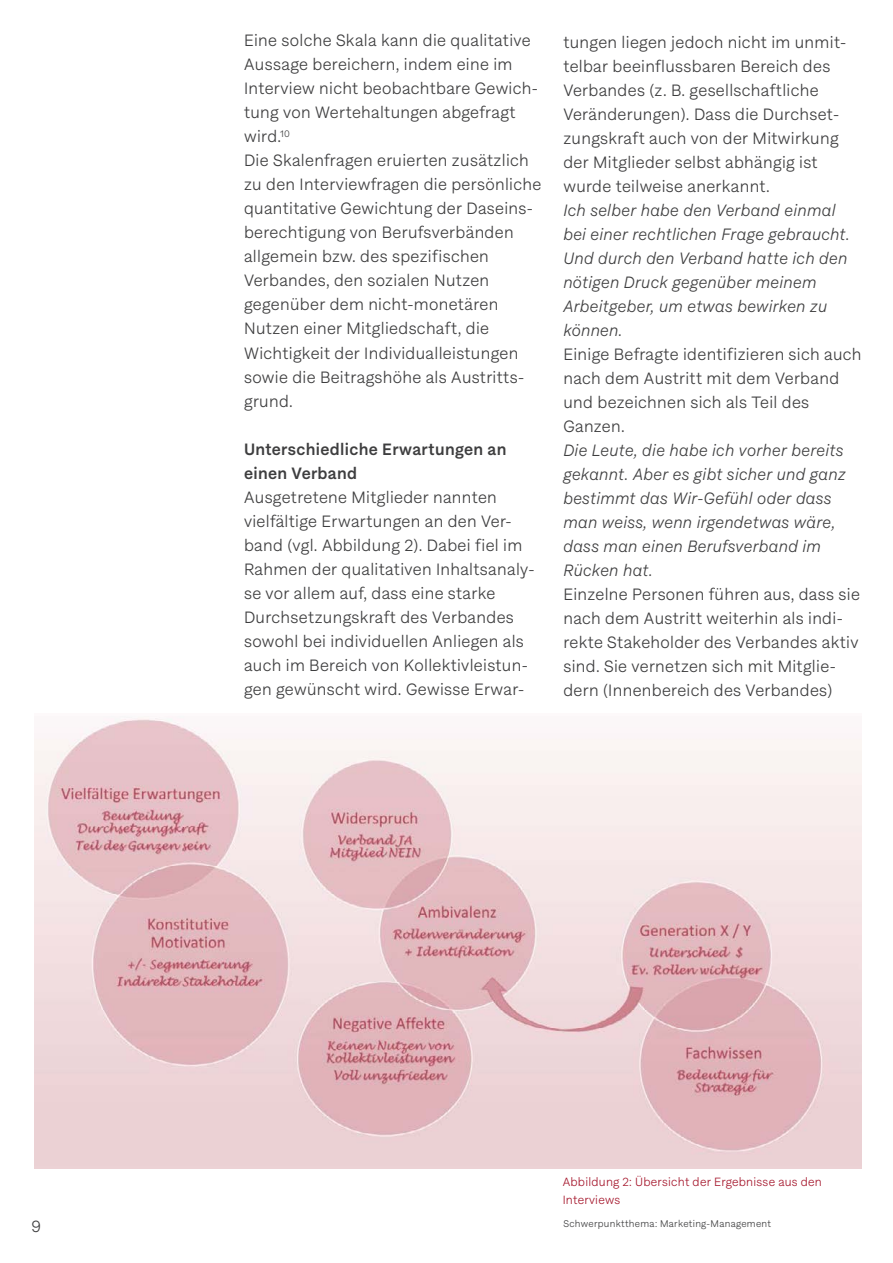
<style>
.page{position:relative;width:893px;height:1263px;background:#fff}
.page>*{position:absolute;margin:0;border:0;box-sizing:border-box;transform-origin:0 0}
.t1{font:300 16.5px/24px "Solanel";letter-spacing:.02em;color:#3e3e3f}
.t2{font:italic 300 16.5px/24px "Solanel";letter-spacing:.02em;color:#3e3e3f}
.t3{font:500 16.5px/24px "Solanel";letter-spacing:.02em;color:#3e3e3f}
.t4{font:300 12px/18px "Solanel";letter-spacing:.02em;color:#a6192e}
.t5{font:300 9.75px "Solanel";letter-spacing:.03em;color:#3e3e3f}
</style>
<div class="page">
<img style="left:34px;top:718px;width:828px;height:450px">
<p class="t1" style="left:244px;top:28px;width:299px">Eine solche Skala kann die qualitative<br>Aussage bereichern, indem eine im<br>Interview nicht beobachtbare Gewich&shy;tung von Wertehaltungen abgefragt wird.<sup>10<br></sup>Die Skalenfragen eruierten zusätzlich zu den Interviewfragen die persönliche quantitative Gewichtung der Daseins&shy;berechtigung von Berufsverbänden allgemein bzw. des spezifischen<br>Verbandes, den sozialen Nutzen gegenüber dem nicht-monetären<br>Nutzen einer Mitgliedschaft, die<br>Wichtigkeit der Individualleistungen sowie die Beitragshöhe als Austritts&shy;grund.</p>
<p class="t3" style="left:244px;top:436px;width:264px">Unterschiedliche Erwartungen an einen Verband</p>
<p class="t1" style="left:244px;top:484px;width:292px">Ausgetretene Mitglieder nannten vielfältige Erwartungen an den Ver&shy;band (vgl. Abbildung 2). Dabei fiel im Rahmen der qualitativen Inhaltsanaly&shy;se vor allem auf, dass eine starke Durchsetzungskraft des Verbandes sowohl bei individuellen Anliegen als auch im Bereich von Kollektivleistun&shy;gen gewünscht wird. Gewisse Erwar-</p>
<p class="t1" style="left:563px;top:29px;width:284px">tungen liegen jedoch nicht im unmit&shy;telbar beeinflussbaren Bereich des Verbandes (z. B. gesellschaftliche Veränderungen). Dass die Durchset&shy;zungskraft auch von der Mitwirkung der Mitglieder selbst abhängig ist wurde teilweise anerkannt.</p>
<p class="t2" style="left:563px;top:197px;width:288px">Ich selber habe den Verband einmal bei einer rechtlichen Frage gebraucht.<br>Und durch den Verband hatte ich den nötigen Druck gegenüber meinem<br>Arbeitgeber, um etwas bewirken zu können.</p>
<p class="t1" style="left:563px;top:341px;width:300px">Einige Befragte identifizieren sich auch nach dem Austritt mit dem Verband und bezeichnen sich als Teil des<br>Ganzen.</p>
<p class="t2" style="left:563px;top:437px;width:284px">Die Leute, die habe ich vorher bereits gekannt. Aber es gibt sicher und ganz bestimmt das Wir-Gefühl oder dass man weiss, wenn irgendetwas wäre, dass man einen Berufsverband im<br>Rücken hat.</p>
<p class="t1" style="left:563px;top:582px;width:298px">Einzelne Personen führen aus, dass sie nach dem Austritt weiterhin als indi&shy;rekte Stakeholder des Verbandes aktiv sind. Sie vernetzen sich mit Mitglie&shy;dern (Innenbereich des Verbandes)</p>
<p class="t4" style="left:563px;top:1172px;width:261px">Abbildung 2: Übersicht der Ergebnisse aus den<br>Interviews</p>
<p class="t1" style="left:31px;top:1213px;width:11px">9</p>
<p class="t5" style="left:563px;top:1217px;width:209px">Schwerpunktthema: Marketing-Management</p>
</div>
